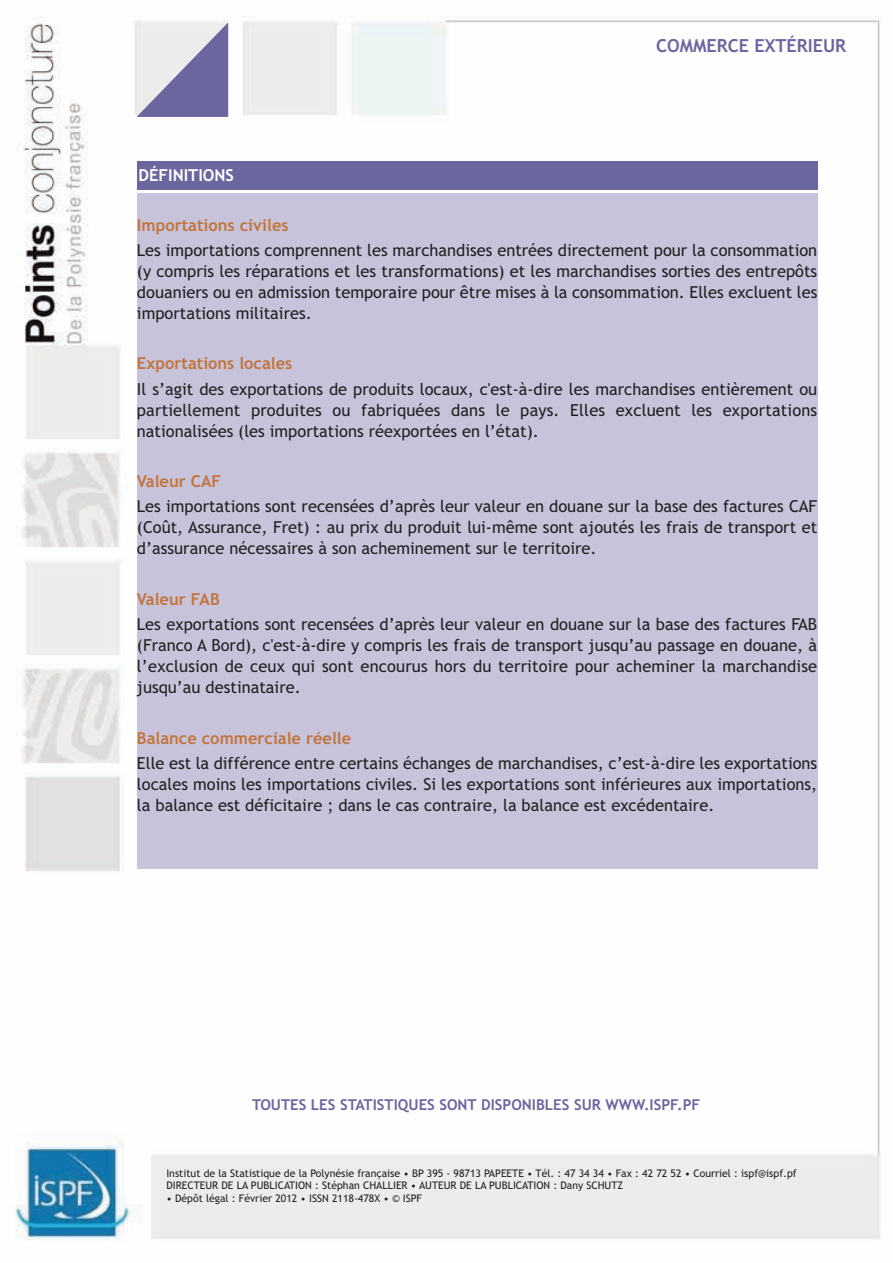
<style>
.page{position:relative;width:893px;height:1263px;background:#fff}
.page>*{position:absolute;margin:0;border:0;box-sizing:border-box;transform-origin:0 0}
.t1{font:700 18px "Trebuchet MS";color:#6b669e}
.t2{font:16.5px/21px "Trebuchet MS";color:#231f20;text-align:justify}
.t3{font:700 16.5px "Trebuchet MS";color:#c2753d}
.t4{font:700 16.5px "Trebuchet MS";color:#fff}
.t5{font:700 15px "Trebuchet MS";color:#6b669e}
.t6{font:10.5px/12.6px "Trebuchet MS";color:#231f20}
</style>
<div class="page">
<img style="left:15px;top:16px;width:866px;height:1225px">
<svg style="left:137px;top:22px;width:91px;height:95px;background:#aca9c4"></svg>
<div style="left:137px;top:193px;width:680px;height:675px;background:#c6c3db"></div>
<div style="left:137px;top:162px;width:680px;height:28px;background:#6b669e"></div>
<p class="t4" style="left:138px;top:166px;width:97px">DÉFINITIONS</p>
<p class="t1" style="left:656px;top:35px;width:192px">COMMERCE EXTÉRIEUR</p>
<p class="t3" style="left:137px;top:215px;width:153px">Importations civiles</p>
<p class="t2" style="left:137px;top:240px;width:682px">Les importations comprennent les marchandises entrées directement pour la consommation (y compris les réparations et les transformations) et les marchandises sorties des entrepôts douaniers ou en admission temporaire pour être mises à la consommation. Elles excluent les importations militaires.</p>
<p class="t3" style="left:137px;top:354px;width:157px">Exportations locales</p>
<p class="t2" style="left:137px;top:378px;width:682px">Il s’agit des exportations de produits locaux, c'est-à-dire les marchandises entièrement ou partiellement produites ou fabriquées dans le pays. Elles excluent les exportations nationalisées (les importations réexportées en l’état).</p>
<p class="t3" style="left:137px;top:472px;width:86px">Valeur CAF</p>
<p class="t2" style="left:137px;top:496px;width:682px">Les importations sont recensées d’après leur valeur en douane sur la base des factures CAF (Coût, Assurance, Fret) : au prix du produit lui-même sont ajoutés les frais de transport et d’assurance nécessaires à son acheminement sur le territoire.</p>
<p class="t3" style="left:137px;top:589px;width:84px">Valeur FAB</p>
<p class="t2" style="left:137px;top:614px;width:682px">Les exportations sont recensées d’après leur valeur en douane sur la base des factures FAB (Franco A Bord), c'est-à-dire y compris les frais de transport jusqu’au passage en douane, à l’exclusion de ceux qui sont encourus hors du territoire pour acheminer la marchandise jusqu’au destinataire.</p>
<p class="t3" style="left:137px;top:728px;width:216px">Balance commerciale réelle</p>
<p class="t2" style="left:137px;top:753px;width:682px">Elle est la différence entre certains échanges de marchandises, c’est-à-dire les exportations locales moins les importations civiles. Si les exportations sont inférieures aux importations, la balance est déficitaire ; dans le cas contraire, la balance est excédentaire.</p>
<p class="t5" style="left:252px;top:1096px;width:450px">TOUTES LES STATISTIQUES SONT DISPONIBLES SUR WWW.ISPF.PF</p>
<p class="t6" style="left:166px;top:1167px;width:632px">Institut de la Statistique de la Polynésie française • BP 395 - 98713 PAPEETE • Tél. : 47 34 34 • Fax : 42 72 52 • Courriel : ispf@ispf.pf<br>DIRECTEUR DE LA PUBLICATION : Stéphan CHALLIER • AUTEUR DE LA PUBLICATION : Dany SCHUTZ</p>
<p class="t6" style="left:166px;top:1192px;width:257px">• Dépôt légal : Février 2012 • ISSN 2118-478X • © ISPF</p>
</div>
